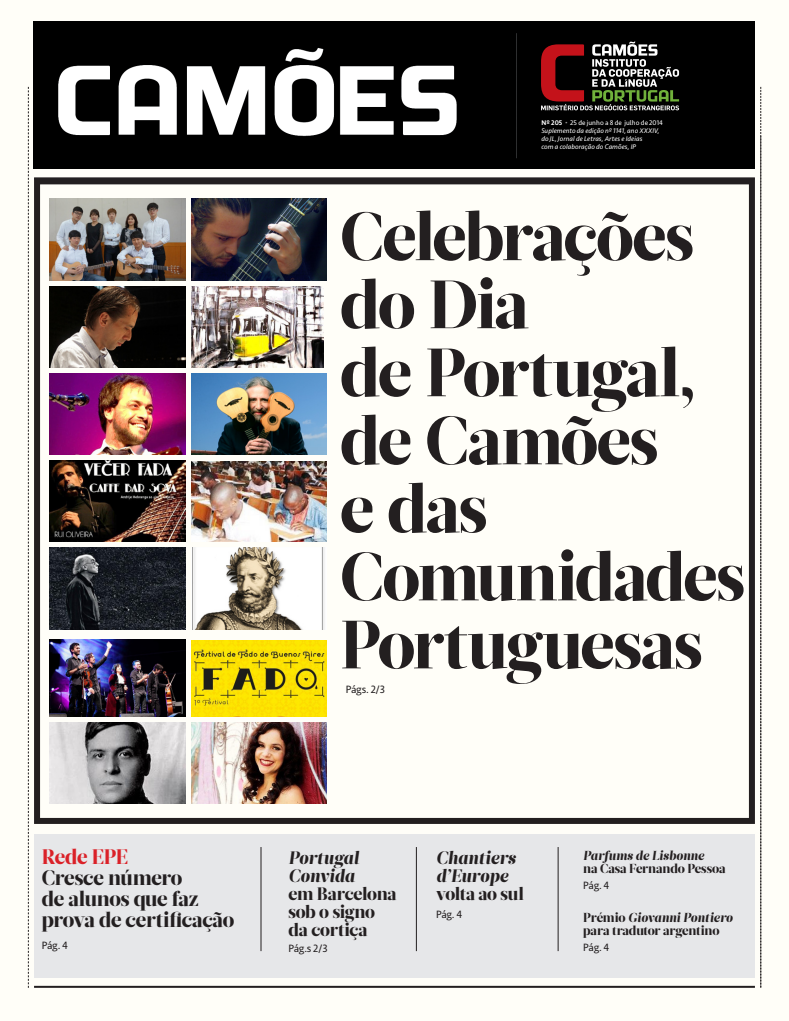
<style>
.page{position:relative;width:789px;height:1021px;background:#fff}
.page>*{position:absolute;margin:0;border:0;box-sizing:border-box;transform-origin:0 0}
.a__titulo_Black{font:900 68px/68px "Glosa Display";letter-spacing:-.02em;color:#231f20}
.t1{font:900 21px/21px "Glosa Display";letter-spacing:-.015em;color:#231f20}
.t2{font:900 21px "Glosa Display";letter-spacing:-.02em;color:#da2128}
.t3{font:900 18px/18px "Glosa Display";letter-spacing:-.015em;color:#231f20}
.t4{font:italic 900 18px/18px "Glosa Display";letter-spacing:-.005em;color:#231f20}
.t5{font:900 13px/13px "Glosa Display";letter-spacing:-.01em;color:#231f20}
.t6{font:11px "Seravek Basic";letter-spacing:-.015em;color:#231f20}
.t7{font:italic 7px "Seravek Basic";letter-spacing:.01em;color:#fff}
.t8{font:7px "Seravek Basic";letter-spacing:.01em;color:#fff}
.s1{font-weight:500}
.s2{font-style:italic}
.s3{font-style:normal}
</style>
<div class="page">
<div style="left:0;top:0;width:788px;height:1020px;background:#fffef8"></div>
<hr style="left:34px;top:985px;width:720px;height:2px;background:#231f20">
<svg style="left:28px;top:87px;width:1px;height:900px"></svg>
<hr style="left:34px;top:177px;width:720px;height:2px;background:#231f20">
<img style="left:34px;top:22px;width:720px;height:146px">
<svg style="left:540px;top:41px;width:138px;height:69px;background:#4c3630"></svg>
<div style="left:34px;top:178px;width:720px;height:646px;border:6px solid #231f20"></div>
<svg style="left:760px;top:87px;width:1px;height:900px"></svg>
<div style="left:34px;top:834px;width:720px;height:143px;background:#e6e7e9"></div>
<hr style="left:261px;top:847px;width:1px;height:104px;background:#231f20">
<hr style="left:416px;top:847px;width:1px;height:104px;background:#231f20">
<hr style="left:557px;top:847px;width:1px;height:104px;background:#231f20">
<img style="left:192px;top:640px;width:135px;height:76px">
<img style="left:50px;top:286px;width:135px;height:81px">
<img style="left:50px;top:373px;width:135px;height:81px">
<img style="left:50px;top:199px;width:135px;height:81px">
<img style="left:50px;top:460px;width:135px;height:82px">
<img style="left:50px;top:547px;width:135px;height:82px">
<img style="left:50px;top:639px;width:135px;height:77px">
<img style="left:50px;top:722px;width:135px;height:81px">
<img style="left:192px;top:199px;width:135px;height:81px">
<img style="left:192px;top:286px;width:132px;height:81px">
<img style="left:192px;top:461px;width:135px;height:81px">
<img style="left:192px;top:373px;width:135px;height:81px">
<img style="left:192px;top:547px;width:133px;height:82px">
<img style="left:192px;top:722px;width:135px;height:81px">
<p class="t8" style="left:541px;top:118px;width:123px"><span class="s1">Nº 205</span> <sub>*</sub> 25 de junho a 8 de julho de 2014</p>
<p class="t7" style="left:541px;top:126px;width:120px">Suplemento da edição nº 1141, ano XXXIV,</p>
<p class="t7" style="left:541px;top:134px;width:102px">do JL, Jornal de Letras, Artes e Ideias</p>
<p class="t7" style="left:541px;top:142px;width:96px">com a colaboração do Camões, IP</p>
<p class="a__titulo_Black" style="left:340px;top:204px;width:406px">Celebrações do Dia<br>de Portugal, de Camões<br>e das<br>Comunidades<br>Portuguesas</p>
<p class="t6" style="left:345px;top:682px;width:41px">Págs. 2/3</p>
<p class="t2" style="left:42px;top:842px;width:88px">Rede EPE</p>
<p class="t1" style="left:42px;top:867px;width:194px">Cresce número<br>de alunos que faz prova de certificação</p>
<p class="t6" style="left:42px;top:938px;width:28px">Pág. 4</p>
<p class="t3" style="left:288px;top:848px;width:109px"><span class="s2">Portugal<br>Convida<br></span>em Barcelona sob o signo da cortiça</p>
<p class="t6" style="left:288px;top:941px;width:41px">Pág.s 2/3</p>
<p class="t4" style="left:435px;top:848px;width:89px">Chantiers d’Europe <span class="s3">volta ao sul</span></p>
<p class="t6" style="left:435px;top:907px;width:28px">Pág. 4</p>
<p class="t5" style="left:583px;top:849px;width:144px"><span class="s2">Parfums de Lisbonne<br></span>na Casa Fernando Pessoa</p>
<p class="t6" style="left:583px;top:878px;width:28px">Pág. 4</p>
<p class="t5" style="left:583px;top:911px;width:151px">Prémio <span class="s2">Giovanni Pontiero </span>para tradutor argentino</p>
<p class="t6" style="left:583px;top:940px;width:28px">Pág. 4</p>
</div>
